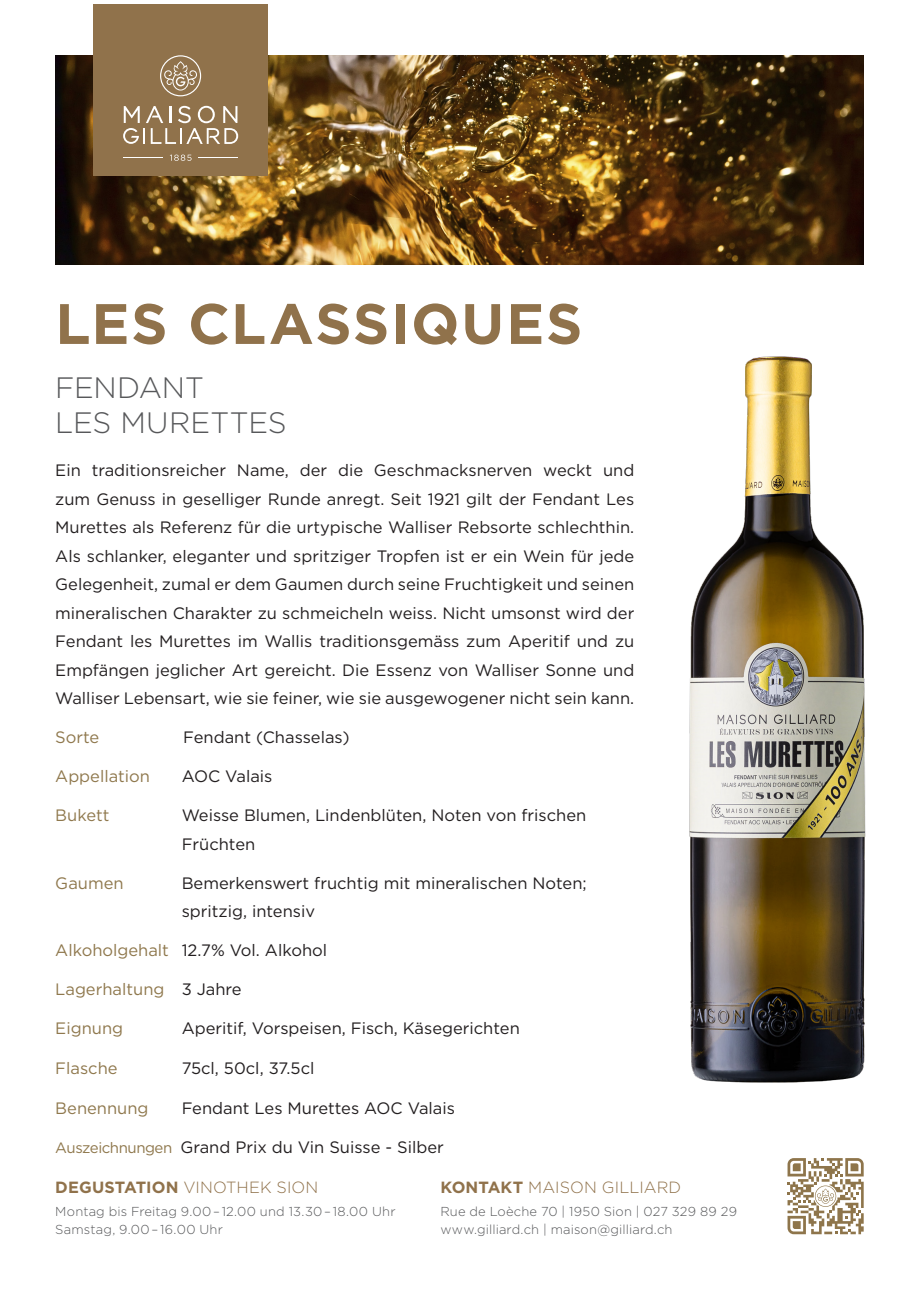
<style>
.page{position:relative;width:919px;height:1289px;background:#fff}
.page>*{position:absolute;margin:0;border:0;box-sizing:border-box;transform-origin:0 0}
.t1{font:700 56.85px "Gotham";letter-spacing:.025em;color:#90724b}
.GT{font:300 29.4px "Gotham";letter-spacing:-.005em;color:#57585a}
.t2{font:16.5px/28.5px "Gotham";color:#231f20}
.t3{font:16.5px "Gotham";color:#8f784d}
.GT-2{font:300 16.2px "Gotham";letter-spacing:.005em;color:#90724b}
.GT-3{font:300 12.9px "Gotham";letter-spacing:.015em;color:#57585a}
.s1{color:#8f784d}
.s2{color:#231f20}
.s3{font-size:15px;color:#8f784d}
.s4{font-weight:700}
</style>
<div class="page">
<img style="left:55px;top:55px;width:808px;height:209px">
<div style="left:93px;top:4px;width:175px;height:172px;background:#90724b"></div>
<svg style="left:123px;top:106px;width:115px;height:38px"></svg>
<hr style="left:124px;top:158px;width:39px;height:1px;background:#fff">
<hr style="left:198px;top:158px;width:40px;height:1px;background:#fff">
<svg style="left:170px;top:155px;width:21px;height:6px"></svg>
<svg style="left:160px;top:55px;width:41px;height:41px"></svg>
<img style="left:689px;top:356px;width:177px;height:727px">
<svg style="left:787px;top:1158px;width:76px;height:76px"></svg>
<p class="t1" style="left:55px;top:286px;width:528px">LES CLASSIQUES</p>
<p class="GT" style="left:55px;top:369px;width:150px">FENDANT</p>
<p class="GT" style="left:55px;top:404px;width:233px">LES MURETTES</p>
<p class="t2" style="left:55px;top:455px;width:580px;text-align:justify">Ein traditionsreicher Name, der die Geschmacksnerven weckt und zum Genuss in geselliger Runde anregt. Seit 1921 gilt der Fendant Les Murettes als Referenz für die urtypische Walliser Rebsorte schlechthin.<br>Als schlanker, eleganter und spritziger Tropfen ist er ein Wein für jede Gelegenheit, zumal er dem Gaumen durch seine Fruchtigkeit und seinen mineralischen Charakter zu schmeicheln weiss. Nicht umsonst wird der Fendant les Murettes im Wallis traditionsgemäss zum Aperitif und zu Empfängen jeglicher Art gereicht. Die Essenz von Walliser Sonne und Walliser Lebensart, wie sie feiner, wie sie ausgewogener nicht sein kann.</p>
<p class="t3" style="left:55px;top:726px;width:46px">Sorte</p>
<p class="t2" style="left:183px;top:722px;width:168px">Fendant (Chasselas)</p>
<p class="t3" style="left:55px;top:765px;width:96px">Appellation</p>
<p class="t2" style="left:182px;top:761px;width:92px">AOC Valais</p>
<p class="t3" style="left:55px;top:804px;width:56px">Bukett</p>
<p class="t2" style="left:182px;top:800px;width:406px">Weisse Blumen, Lindenblüten, Noten von frischen<br>Früchten</p>
<p class="t3" style="left:55px;top:872px;width:70px">Gaumen</p>
<p class="t2" style="left:182px;top:868px;width:406px">Bemerkenswert fruchtig mit mineralischen Noten; spritzig, intensiv</p>
<p class="t2" style="left:55px;top:935px;width:273px"><span class="s1">Alkoholgehalt</span> 12.7% Vol. Alkohol</p>
<p class="t3" style="left:55px;top:978px;width:188px">Lagerhaltung <span class="s2">3 Jahre</span></p>
<p class="t3" style="left:55px;top:1017px;width:69px">Eignung</p>
<p class="t2" style="left:182px;top:1013px;width:339px">Aperitif, Vorspeisen, Fisch, Käsegerichten</p>
<p class="t3" style="left:55px;top:1057px;width:64px">Flasche</p>
<p class="t2" style="left:182px;top:1053px;width:134px">75cl, 50cl, 37.5cl</p>
<p class="t3" style="left:55px;top:1097px;width:95px">Benennung</p>
<p class="t2" style="left:182px;top:1093px;width:275px">Fendant Les Murettes AOC Valais</p>
<p class="t2" style="left:55px;top:1132px;width:390px"><span class="s3">Auszeichnungen</span> Grand Prix du Vin Suisse - Silber</p>
<p class="GT-2" style="left:55px;top:1177px;width:264px"><span class="s4">DEGUSTATION</span> VINOTHEK SION</p>
<p class="GT-3" style="left:55px;top:1203px;width:342px">Montag bis Freitag 9.00 – 12.00 und 13.30 – 18.00 Uhr</p>
<p class="GT-3" style="left:55px;top:1220px;width:169px">Samstag, 9.00 – 16.00 Uhr</p>
<p class="GT-2" style="left:440px;top:1177px;width:242px"><span class="s4">KONTAKT</span> MAISON GILLIARD</p>
<p class="GT-3" style="left:440px;top:1203px;width:298px">Rue de Loèche 70 | 1950 Sion | 027 329 89 29</p>
<p class="GT-3" style="left:440px;top:1220px;width:234px">www.gilliard.ch | maison@gilliard.ch</p>
</div>
